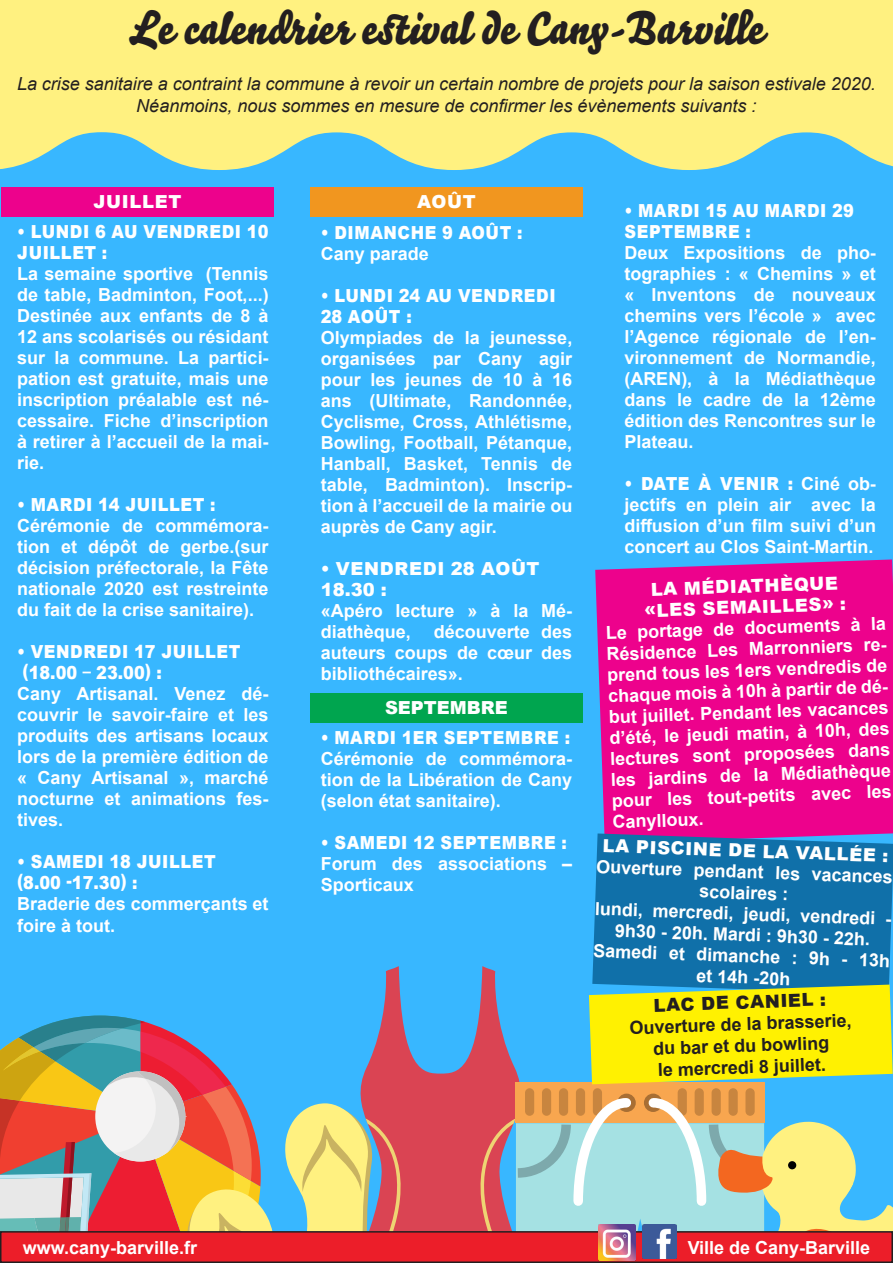
<style>
.page{position:relative;width:893px;height:1263px;background:#fff}
.page>*{position:absolute;margin:0;border:0;box-sizing:border-box;transform-origin:0 0}
.t1{font:45px "Bello Script Pro";color:#231f20}
.t2{font:700 18px/21px "Arial";color:#fff;text-align:justify}
.t3{font:900 18px/21px "Arial";letter-spacing:.035em;color:#fff;scale:.9 1}
.t4{font:italic 18px/21.6px "Arial";color:#231f20;text-align:center}
.t5{font:900 18px/21px "Arial";letter-spacing:.035em;color:#fff}
.t6{font:700 18px "Arial";color:#231f20}
.t7{font:900 18px "Arial";color:#231f20}
.t8{font:900 18px "Arial";color:#fff}
.s1{font-weight:900}
</style>
<div class="page">
<div style="left:0;top:0;width:893px;height:1260px;background:#38b7ff"></div>
<svg style="left:382px;top:966px;width:138px;height:265px;fill:#da4453"></svg>
<div style="left:515px;top:1082px;width:249px;height:41px;background:#f8a64f"></div>
<div style="left:525px;top:1088px;width:9px;height:28px;background:#c8853f;border-radius:5px"></div>
<div style="left:542px;top:1088px;width:9px;height:28px;background:#c8853f;border-radius:5px"></div>
<div style="left:559px;top:1088px;width:9px;height:28px;background:#c8853f;border-radius:5px"></div>
<div style="left:576px;top:1088px;width:9px;height:28px;background:#c8853f;border-radius:5px"></div>
<div style="left:593px;top:1088px;width:9px;height:28px;background:#c8853f;border-radius:5px"></div>
<div style="left:678px;top:1088px;width:9px;height:28px;background:#c8853f;border-radius:5px"></div>
<div style="left:695px;top:1088px;width:9px;height:28px;background:#c8853f;border-radius:5px"></div>
<div style="left:712px;top:1088px;width:9px;height:28px;background:#c8853f;border-radius:5px"></div>
<div style="left:728px;top:1088px;width:10px;height:28px;background:#c8853f;border-radius:5px"></div>
<div style="left:745px;top:1088px;width:10px;height:28px;background:#c8853f;border-radius:5px"></div>
<svg style="left:0;top:0;width:893px;height:170px;background:#e8ea8e"></svg>
<div style="left:301px;top:14px;width:79px;height:49px;background:#fff180"></div>
<div style="left:774px;top:16px;width:62px;height:39px;background:#fff180"></div>
<svg style="left:0;top:1015px;width:405px;height:216px"></svg>
<svg style="left:476px;top:1093px;width:417px;height:138px"></svg>
<div style="left:1px;top:1232px;width:891px;height:30px;background:#ec1e29"></div>
<div style="left:0;top:1231px;width:893px;height:32px;border:2px solid #231f20"></div>
<img style="left:598px;top:1225px;width:38px;height:35px">
<img style="left:642px;top:1225px;width:34px;height:34px">
<div style="left:1px;top:187px;width:272px;height:30px;background:#ed028c"></div>
<div style="left:310px;top:693px;width:273px;height:30px;background:#00a54f"></div>
<div style="left:310px;top:187px;width:273px;height:30px;background:#f1961f"></div>
<div style="left:595px;top:559px;width:298px;height:274px;background:#ed028c"></div>
<div style="left:592px;top:833px;width:301px;height:151px;background:#1070a9"></div>
<svg style="left:589px;top:984px;width:304px;height:100px;background:#e8e81a"></svg>
<p class="t1" style="left:129px;top:-7px;width:636px">Le calendrier estival de Cany-Barville</p>
<p class="t4" style="left:17px;top:74px;width:860px">La crise sanitaire a contraint la commune à revoir un certain nombre de projets pour la saison estivale 2020.<br>Néanmoins, nous sommes en mesure de confirmer les évènements suivants :</p>
<p class="t5" style="left:94px;top:191px;width:89px">JUILLET</p>
<p class="t3" style="left:17px;top:220px;width:281px">• LUNDI 6 AU VENDREDI 10<br>JUILLET :</p>
<p class="t2" style="left:17px;top:263px;width:253px">La semaine sportive (Tennis de table, Badminton, Foot,...)<br>Destinée aux enfants de 8 à 12 ans scolarisés ou résidant sur la commune. La partici&shy;pation est gratuite, mais une inscription préalable est né&shy;cessaire. Fiche d’inscription à retirer à l’accueil de la mai&shy;rie.</p>
<p class="t3" style="left:17px;top:493px;width:222px">• MARDI 14 JUILLET :</p>
<p class="t2" style="left:17px;top:515px;width:253px">Cérémonie de commémora&shy;tion et dépôt de gerbe.(sur décision préfectorale, la Fête nationale 2020 est restreinte du fait de la crise sanitaire).</p>
<p class="t3" style="left:17px;top:640px;width:250px">• VENDREDI 17 JUILLET</p>
<p class="t3" style="left:22px;top:661px;width:157px">(18.00 – 23.00) :</p>
<p class="t2" style="left:17px;top:683px;width:253px">Cany Artisanal. Venez dé&shy;couvrir le savoir-faire et les produits des artisans locaux lors de la première édition de « Cany Artisanal », marché nocturne et animations fes&shy;tives.</p>
<p class="t3" style="left:17px;top:850px;width:222px">• SAMEDI 18 JUILLET</p>
<p class="t3" style="left:17px;top:871px;width:136px">(8.00 -17.30) :</p>
<p class="t2" style="left:17px;top:893px;width:253px;line-height:21.6px">Braderie des commerçants et foire à tout.</p>
<p class="t5" style="left:417px;top:191px;width:60px">AOÛT</p>
<p class="t3" style="left:321px;top:222px;width:226px">• DIMANCHE 9 AOÛT :</p>
<p class="t2" style="left:321px;top:244px;width:110px">Cany parade</p>
<p class="t3" style="left:321px;top:285px;width:263px">• LUNDI 24 AU VENDREDI<br>28 AOÛT :</p>
<p class="t2" style="left:321px;top:328px;width:253px">Olympiades de la jeunesse, organisées par Cany agir pour les jeunes de 10 à 16 ans (Ultimate, Randonnée, Cyclisme, Cross, Athlétisme, Bowling, Football, Pétanque, Hanball, Basket, Tennis de table, Badminton). Inscrip&shy;tion à l’accueil de la mairie ou auprès de Cany agir.</p>
<p class="t5" style="left:321px;top:558px;width:220px">• VENDREDI 28 AOÛT<br>18.30 :</p>
<p class="t2" style="left:321px;top:601px;width:253px">«Apéro lecture » à la Mé&shy;diathèque,</p>
<p class="t2" style="left:321px;top:622px;width:253px;text-indent:113px">découverte des auteurs coups de cœur des bibliothécaires».</p>
<p class="t8" style="left:385px;top:695px;width:124px">SEPTEMBRE</p>
<p class="t3" style="left:321px;top:726px;width:279px">• MARDI 1ER SEPTEMBRE :</p>
<p class="t2" style="left:321px;top:748px;width:253px">Cérémonie de commémora&shy;tion de la Libération de Cany (selon état sanitaire).</p>
<p class="t3" style="left:321px;top:831px;width:275px">• SAMEDI 12 SEPTEMBRE :</p>
<p class="t2" style="left:321px;top:853px;width:253px">Forum des associations –<br>Sporticaux</p>
<p class="t3" style="left:624px;top:199px;width:257px">• MARDI 15 AU MARDI 29<br>SEPTEMBRE :</p>
<p class="t2" style="left:624px;top:242px;width:253px">Deux Expositions de pho&shy;tographies : « Chemins » et « Inventons de nouveaux chemins vers l’école » avec l’Agence régionale de l’en&shy;vironnement de Normandie, (AREN), à la Médiathèque dans le cadre de la 12ème édition des Rencontres sur le Plateau.</p>
<p class="t2" style="left:624px;top:473px;width:253px"><span class="s1">• DATE À VENIR :</span> Ciné ob&shy;jectifs en plein air avec la diffusion d’un film suivi d’un concert au Clos Saint-Martin.</p>
<p class="t5" style="left:650px;top:578px;width:189px;rotate:-2deg">LA MÉDIATHÈQUE</p>
<p class="t5" style="left:644px;top:599px;width:203px;rotate:-2deg">«LES SEMAILLES» :</p>
<p class="t2" style="left:606px;top:623px;width:285px;text-align:left;rotate:-2deg">Le portage de documents à la<br>Résidence Les Marronniers re&shy;prend tous les 1ers vendredis de chaque mois à 10h à partir de dé&shy;but juillet. Pendant les vacances d’été, le jeudi matin, à 10h, des lectures sont proposées dans les jardins de la Médiathèque pour les tout-petits avec les<br>Canylloux.</p>
<p class="t5" style="left:603px;top:834px;width:287px;rotate:2deg">LA PISCINE DE LA VALLÉE :</p>
<p class="t2" style="left:597px;top:856px;width:298px;text-align:center;rotate:2deg">Ouverture pendant les vacances scolaires :</p>
<p class="t2" style="left:595px;top:898px;width:298px;text-align:center;rotate:2deg">lundi, mercredi, jeudi, vendredi -<br>9h30 - 20h. Mardi : 9h30 - 22h.</p>
<p class="t2" style="left:594px;top:940px;width:298px;line-height:21.6px;text-align:center;rotate:2deg">Samedi et dimanche : 9h - 13h et 14h -20h</p>
<p class="t7" style="left:653px;top:992px;width:174px;rotate:-2deg">LAC DE CANIEL :</p>
<p class="t6" style="left:629px;top:1015px;width:224px;rotate:-2deg">Ouverture de la brasserie,</p>
<p class="t6" style="left:653px;top:1036px;width:178px;rotate:-2deg">du bar et du bowling</p>
<p class="t6" style="left:658px;top:1057px;width:170px;rotate:-2deg">le mercredi 8 juillet.</p>
<p class="t2" style="left:23px;top:1237px;width:176px">www.cany-barville.fr</p>
<p class="t2" style="left:688px;top:1237px;width:184px">Ville de Cany-Barville</p>
</div>
